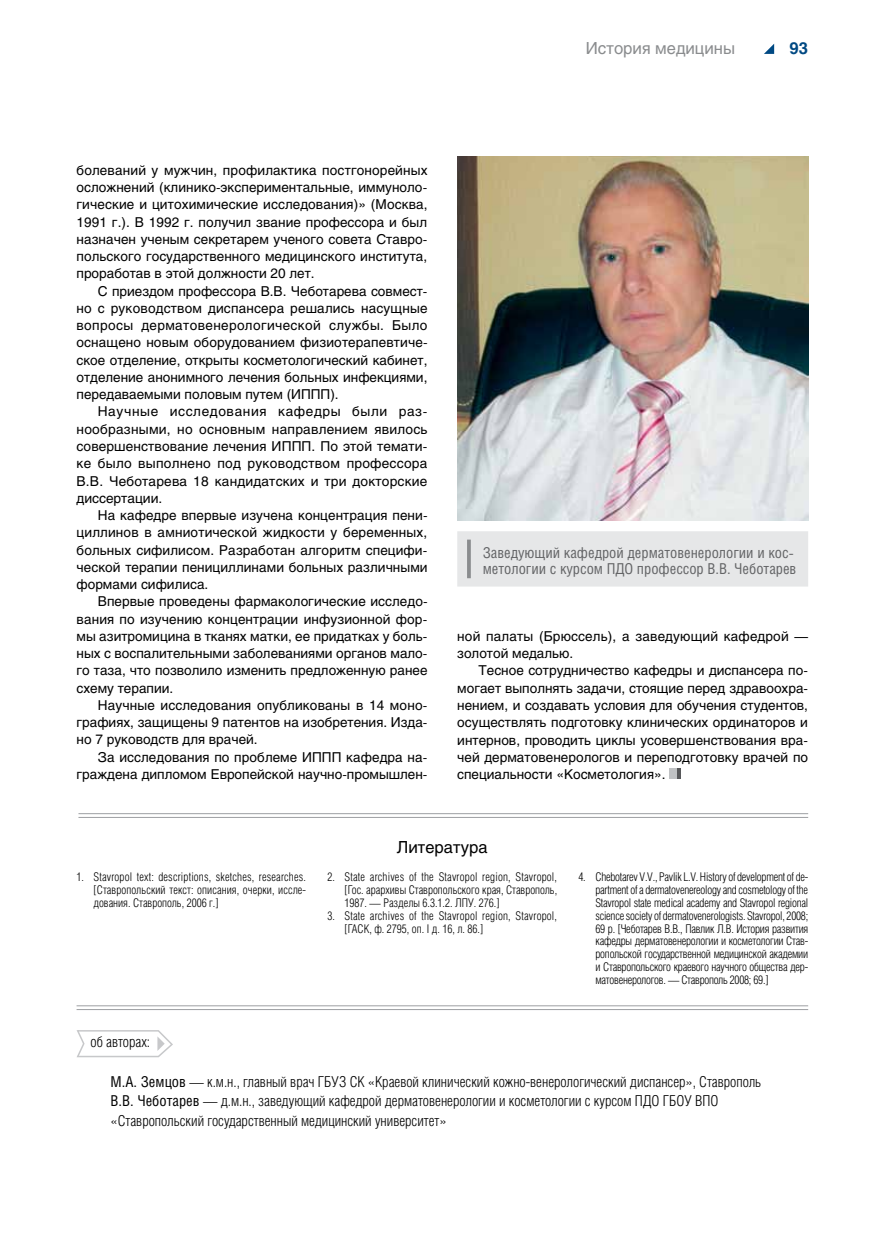
<style>
.page{position:relative;width:872px;height:1234px;background:#fff}
.page>*{position:absolute;margin:0;border:0;box-sizing:border-box;transform-origin:0 0}
.t1{font:16.5px "Helios C";color:#8a8c8e}
.t2{font:16.5px "Helios C";color:#000}
.t3{font:700 16.5px "Helios C";color:#004983}
.t4{font:15px/19.5px "Helios Cond Light C";color:#000}
.t5{font:15px/16.5px "Helios Cond C";color:#636466}
.t6{font:13.5px/17.2px "Helios C";letter-spacing:.005em;color:#000;text-align:justify}
.t7{font:13.5px "Helios C";letter-spacing:.045em;color:#000}
.t8{font:12px/12.9px "Helios Cond Light C";color:#000;text-align:justify}
.s1{font-family:"Helios Cond C"}
</style>
<div class="page">
<svg style="left:764px;top:44px;width:10px;height:10px"></svg>
<div style="left:669px;top:768px;width:10px;height:10px;background:#c0c2c4"></div>
<hr style="left:677px;top:768px;width:4px;height:10px;background:#58595b">
<img style="left:457px;top:156px;width:351px;height:364px">
<div style="left:457px;top:531px;width:351px;height:55px;background:#e6e7e8"></div>
<hr style="left:467px;top:539px;width:4px;height:39px;background:#8a8c8e">
<hr style="left:78px;top:813px;width:730px;height:1px;background:#9d9fa2">
<hr style="left:78px;top:816px;width:730px;height:1px;background:#9d9fa2">
<hr style="left:77px;top:1005px;width:731px;height:1px;background:#9d9fa2">
<hr style="left:77px;top:1008px;width:731px;height:1px;background:#9d9fa2">
<svg style="left:76px;top:1030px;width:97px;height:27px"></svg>
<p class="t1" style="left:586px;top:38px;width:151px">История медицины</p>
<p class="t3" style="left:789px;top:38px;width:20px">93</p>
<p class="t6" style="left:77px;top:161px;width:353px">болеваний у мужчин, профилактика постгонорейных осложнений (клинико-экспериментальные, иммуноло&shy;гические и цитохимические исследования)» (Москва, 1991 г.). В 1992 г. получил звание профессора и был назначен ученым секретарем ученого совета Ставро&shy;польского государственного медицинского института, проработав в этой должности 20 лет.</p>
<p class="t6" style="left:77px;top:282px;width:352px;text-indent:21px">С приездом профессора В.В. Чеботарева совмест&shy;но с руководством диспансера решались насущные вопросы дерматовенерологической службы. Было оснащено новым оборудованием физиотерапевтиче&shy;ское отделение, открыты косметологический кабинет, отделение анонимного лечения больных инфекциями, передаваемыми половым путем (ИППП</p>
<p class="t6" style="left:330px;top:385px;width:10px">).</p>
<p class="t7" style="left:98px;top:403px;width:331px">Научные исследования кафедры были раз-</p>
<p class="t6" style="left:77px;top:420px;width:352px">нообразными, но основным направлением явилось</p>
<p class="t6" style="left:77px;top:437px;width:216px">совершенствование лечения ИППП</p>
<p class="t6" style="left:77px;top:437px;width:352px;text-indent:235px">. По этой темати&shy;ке было выполнено под руководством профессора В.В. Чеботарева 18 кандидатских и три докторские диссертации.</p>
<p class="t6" style="left:77px;top:506px;width:353px;text-indent:21px">На кафедре впервые изучена концентрация пени&shy;циллинов в амниотической жидкости у беременных, больных сифилисом. Разработан алгоритм специфи&shy;ческой терапии пенициллинами больных различными формами сифилиса.</p>
<p class="t6" style="left:77px;top:592px;width:352px;text-indent:21px">Впервые проведены фармакологические исследо&shy;вания по изучению концентрации инфузионной фор&shy;мы азитромицина в тканях матки, ее придатках у боль&shy;ных с воспалительными заболеваниями органов мало&shy;го таза, что позволило изменить предложенную ранее схему терапии.</p>
<p class="t6" style="left:98px;top:696px;width:331px">Научные исследования опубликованы в 14 моно-</p>
<p class="t6" style="left:77px;top:713px;width:352px">графиях, защищены 9 патентов на изобретения. Изда-</p>
<p class="t6" style="left:77px;top:730px;width:183px">но 7 руководств для врачей.</p>
<p class="t6" style="left:98px;top:748px;width:225px">За исследования по проблеме ИППП</p>
<p class="t6" style="left:77px;top:748px;width:352px;text-align:right">кафедра на-<br>граждена дипломом Европейской научно-промышлен-</p>
<p class="t5" style="left:483px;top:544px;width:315px">Заведующий кафедрой дерматовенерологии и кос&shy;метологии с курсом ПДО профессор В.В. Чеботарев</p>
<p class="t6" style="left:457px;top:627px;width:352px">ной палаты (Брюссель), а заведующий кафедрой — золотой медалью.</p>
<p class="t6" style="left:457px;top:661px;width:352px;text-indent:21px">Тесное сотрудничество кафедры и диспансера по&shy;могает выполнять задачи, стоящие перед здравоохра&shy;нением, и создавать условия для обучения студентов, осуществлять подготовку клинических ординаторов и интернов, проводить циклы усовершенствования вра&shy;чей дерматовенерологов и переподготовку врачей по специальности «Косметология».</p>
<p class="t2" style="left:397px;top:837px;width:92px">Литература</p>
<p class="t8" style="left:94px;top:869px;width:214px;text-indent:-17px">1. Stavropol text: descriptions, sketches, researches. [Ставропольский текст: описания, очерки, иссле&shy;дования. Ставрополь, 2006 г.]</p>
<p class="t8" style="left:344px;top:869px;width:214px;text-indent:-17px">2. State archives of the Stavropol region, Stavropol, [Гос. арархивы Ставропольского края, Ставрополь, 1987. — Разделы 6.3.1.2. ЛПУ. 276.]</p>
<p class="t8" style="left:344px;top:908px;width:214px;text-indent:-17px">3. State archives of the Stavropol region, Stavropol, [ГАСК, ф. 2795, оп. I д. 16, л. 86.]</p>
<p class="t8" style="left:595px;top:869px;width:214px;text-indent:-17px">4. Chebotarev V.V., Pavlik L.V. History of development of de&shy;partment of a dermatovenereology and cosmetology of the Stavropol state medical academy and Stavropol regional science society of dermatovenerologists. Stavropol, 2008; 69 p. [Чеботарев В.В., Павлик Л.В. История развития кафедры дерматовенерологии и косметологии Став&shy;ропольской государственной медицинской академии и Ставропольского краевого научного общества дер&shy;матовенерологов. — Ставрополь 2008; 69.]</p>
<p class="t4" style="left:91px;top:1031px;width:61px">об авторах:</p>
<p class="t4" style="left:111px;top:1071px;width:652px"><span class="s1">М.А. Земцов</span> — к.м.н., главный врач ГБУЗ СК «Краевой клинический кожно-венерологический диспансер», Ставрополь<br><span class="s1">В.В. Чеботарев</span> — д.м.н., заведующий кафедрой дерматовенерологии и косметологии с курсом ПДО ГБОУ ВПО «Ставропольский государственный медицинский университет»</p>
</div>
